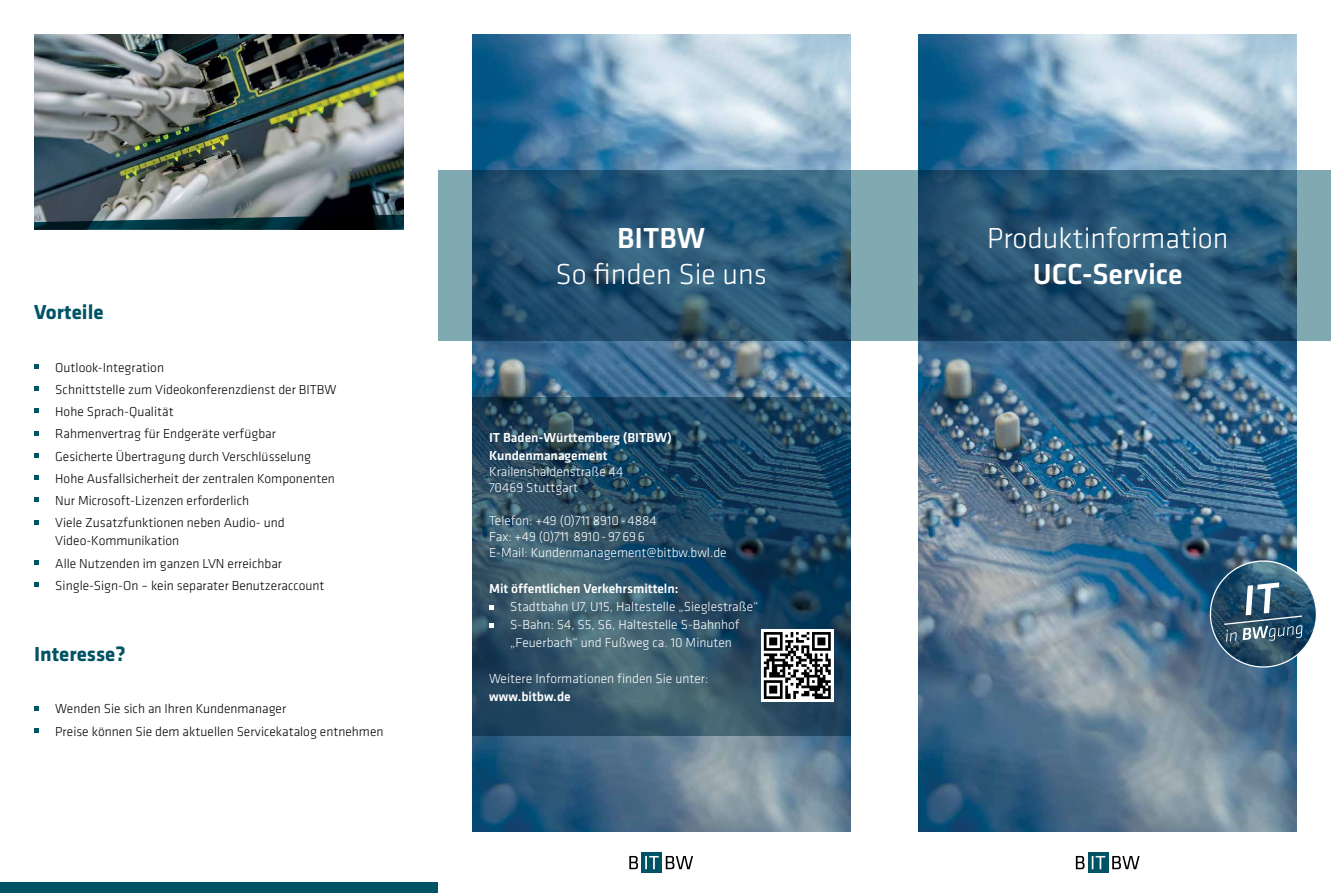
<style>
.page{position:relative;width:1331px;height:893px;background:#fff}
.page>*{position:absolute;margin:0;border:0;box-sizing:border-box;transform-origin:0 0}
.t1{font:300 30px "Klavika Basic";color:#fff}
.t2{font:500 30px "Klavika Basic";color:#fff}
.t3{font:700 21px "Klavika Basic";color:#005364}
.t4{font:300 13.5px/22.2px "Klavika Basic";color:#000}
.t5{font:300 13.5px/16.2px "Klavika Basic";color:#fff}
.t6{font:500 13.5px/18px "Klavika Basic";color:#fff}
</style>
<div class="page">
<img style="left:918px;top:34px;width:379px;height:798px">
<img style="left:472px;top:34px;width:378px;height:798px">
<svg style="left:438px;top:170px;width:893px;height:170px;background:#34617c"></svg>
<svg style="left:472px;top:398px;width:378px;height:338px;background:#284d64"></svg>
<div style="left:0;top:882px;width:438px;height:11px;background:#005364"></div>
<svg style="left:1208px;top:558px;width:109px;height:112px;background:#507187"></svg>
<img style="left:34px;top:34px;width:370px;height:181px">
<svg style="left:34px;top:364px;width:4px;height:4px"></svg>
<svg style="left:34px;top:386px;width:4px;height:5px"></svg>
<svg style="left:34px;top:409px;width:4px;height:4px"></svg>
<svg style="left:34px;top:431px;width:4px;height:4px"></svg>
<svg style="left:34px;top:453px;width:4px;height:4px"></svg>
<svg style="left:34px;top:475px;width:4px;height:5px"></svg>
<svg style="left:34px;top:498px;width:4px;height:4px"></svg>
<svg style="left:34px;top:520px;width:4px;height:4px"></svg>
<svg style="left:34px;top:560px;width:4px;height:4px"></svg>
<svg style="left:34px;top:582px;width:4px;height:5px"></svg>
<svg style="left:34px;top:215px;width:370px;height:15px;background:#1c373f"></svg>
<div style="left:641px;top:852px;width:21px;height:21px;background:#005364"></div>
<svg style="left:666px;top:856px;width:27px;height:13px"></svg>
<svg style="left:645px;top:856px;width:14px;height:13px"></svg>
<svg style="left:629px;top:856px;width:9px;height:13px"></svg>
<div style="left:1088px;top:852px;width:20px;height:21px;background:#005364"></div>
<svg style="left:1112px;top:856px;width:28px;height:13px"></svg>
<svg style="left:1092px;top:856px;width:13px;height:13px"></svg>
<svg style="left:1076px;top:856px;width:8px;height:13px"></svg>
<svg style="left:489px;top:605px;width:4px;height:5px"></svg>
<svg style="left:489px;top:623px;width:4px;height:5px"></svg>
<div style="left:761px;top:629px;width:72px;height:73px;background:#fff"></div>
<svg style="left:764px;top:632px;width:67px;height:67px"></svg>
<svg style="left:34px;top:706px;width:4px;height:4px"></svg>
<svg style="left:34px;top:728px;width:4px;height:4px"></svg>
<h2 class="t3" style="left:34px;top:297px;width:71px">Vorteile</h2>
<p class="t4" style="left:55px;top:356px;width:283px">Outlook-Integration<br>Schnittstelle zum Videokonferenzdienst der BITBW Hohe Sprach-Qualität<br>Rahmenvertrag für Endgeräte verfügbar Gesicherte Übertragung durch Verschlüsselung Hohe Ausfallsicherheit der zentralen Komponenten Nur Microsoft-Lizenzen erforderlich<br>Viele Zusatzfunktionen neben Audio- und</p>
<p class="t4" style="left:55px;top:530px;width:271px">Video-Kommunikation<br>Alle Nutzenden im ganzen LVN erreichbar<br>Single-Sign-On – kein separater Benutzeraccount</p>
<h2 class="t3" style="left:34px;top:639px;width:93px">Interesse?</h2>
<p class="t4" style="left:55px;top:698px;width:330px">Wenden Sie sich an Ihren Kundenmanager<br>Preise können Sie dem aktuellen Servicekatalog entnehmen</p>
<h1 class="t2" style="left:617px;top:218px;width:89px">BITBW</h1>
<h1 class="t1" style="left:555px;top:256px;width:213px">So finden Sie uns</h1>
<p class="t6" style="left:489px;top:428px;width:184px">IT Baden-Württemberg (BITBW)<br>Kundenmanagement</p>
<p class="t5" style="left:489px;top:464px;width:136px">Krailenshaldenstraße 44<br>70469 Stuttgart</p>
<p class="t5" style="left:489px;top:512px;width:239px">Telefon: +49 (0)711 8910-4884<br>Fax: +49 (0)711 8910-97696<br>E-Mail: Kundenmanagement@bitbw.bwl.de</p>
<p class="t6" style="left:489px;top:579px;width:191px">Mit öffentlichen Verkehrsmitteln:</p>
<p class="t5" style="left:510px;top:598px;width:250px;line-height:18px">Stadtbahn U7, U15, Haltestelle „Sieglestraße“<br>S-Bahn: S4, S5, S6, Haltestelle S-Bahnhof „Feuerbach“ und Fußweg ca. 10 Minuten</p>
<p class="t5" style="left:489px;top:671px;width:221px">Weitere Informationen finden Sie unter:</p>
<p class="t6" style="left:489px;top:687px;width:83px">www.bitbw.de</p>
<h1 class="t1" style="left:987px;top:220px;width:243px">Produktinformation</h1>
<h1 class="t2" style="left:1033px;top:254px;width:151px">UCC-Service</h1>
</div>
